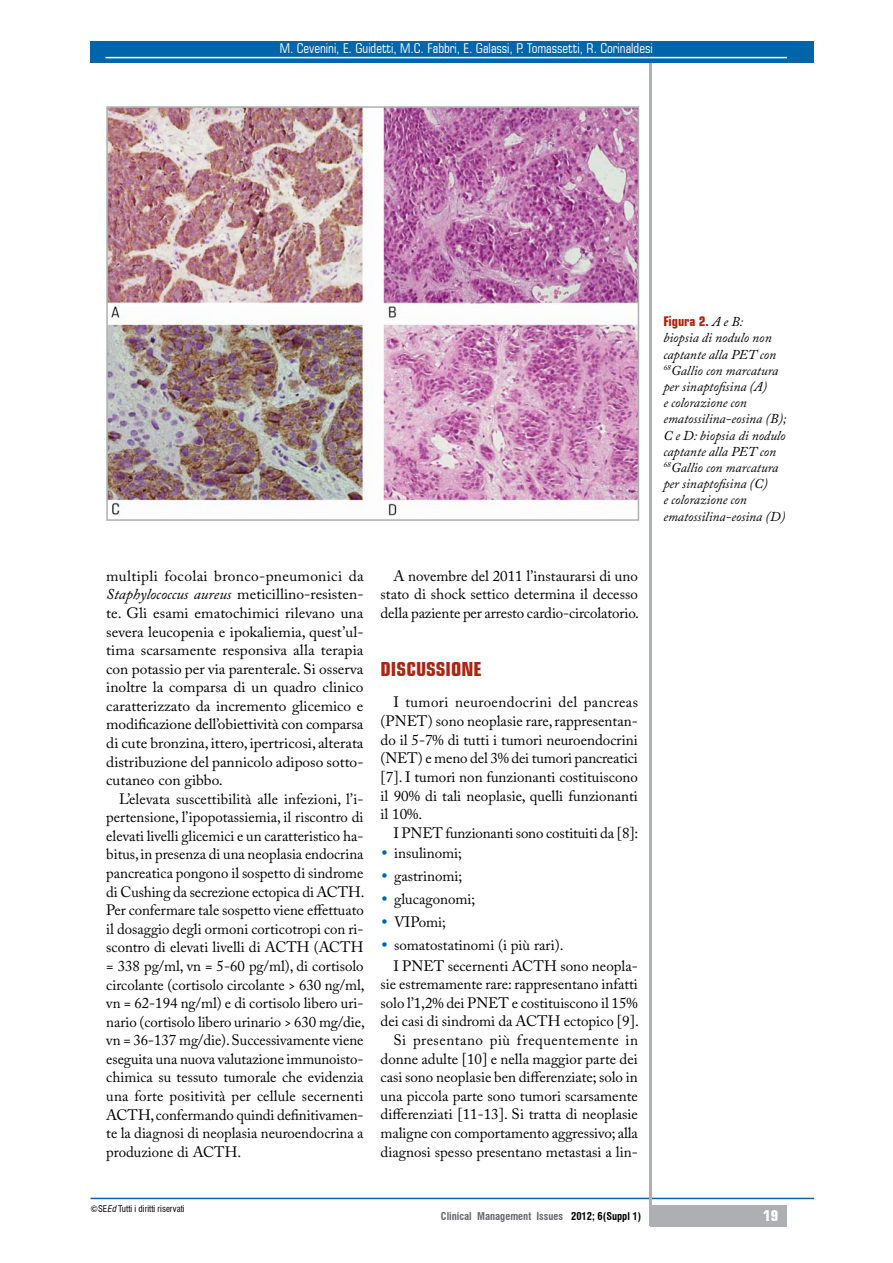
<style>
.page{position:relative;width:893px;height:1263px;background:#fff}
.page>*{position:absolute;margin:0;border:0;box-sizing:border-box;transform-origin:0 0}
.sottotitolo1{font:700 condensed 19.5px "Square 721 BT";color:#ac2412}
.testo{font:15px/18.6px "Adobe Caslon Pro";color:#000;text-align:justify}
.t1{font:700 condensed 15px "Square 721 BT";color:#fff}
.t2{font:italic 13.5px/16.2px "Adobe Caslon Pro";color:#000}
.t3{font:condensed 13.5px "Square 721 BT";color:#fff}
.t4{font:700 condensed 13.5px "Square 721 BT";color:#ac2412}
.t5{font:700 condensed 10.5px "Swiss 721 BT";color:#68676c}
.t6{font:condensed 9px "Swiss 721 BT";color:#000}
.s1{font-style:italic}
.s2{color:#000}
.s3{font-family:"Adobe Caslon Pro";font-weight:400;font-style:italic;font-stretch:normal;color:#000}
</style>
<div class="page">
<hr style="left:91px;top:1198px;width:723px;height:1px;background:#0065a9">
<hr style="left:649px;top:48px;width:3px;height:1178px;background:#aeafb2">
<div style="left:651px;top:1205px;width:136px;height:21px;background:#aeafb2"></div>
<div style="left:91px;top:41px;width:723px;height:22px;background:#0065a9"></div>
<hr style="left:105px;top:57px;width:682px;height:1px;background:#fff">
<img style="left:109px;top:109px;width:527px;height:407px">
<div style="left:106px;top:106px;width:533px;height:415px;border:2px solid #aeafb2"></div>
<p class="t3" style="left:280px;top:40px;width:374px">M. Cevenini, E. Guidetti, M.C. Fabbri, E. Galassi, P. Tomassetti, R. Corinaldesi</p>
<p class="testo" style="left:106px;top:566px;width:259px">multipli focolai bronco-pneumonici da <span class="s1">Staphylococcus aureus</span> meticillino-resisten&shy;te. Gli esami ematochimici rilevano una severa leucopenia e ipokaliemia, quest’ul&shy;tima scarsamente responsiva alla terapia con potassio per via parenterale. Si osserva inoltre la comparsa di un quadro clinico caratterizzato da incremento glicemico e modificazione dell’obiettività con comparsa di cute bronzina, ittero, ipertricosi, alterata distribuzione del pannicolo adiposo sotto&shy;cutaneo con gibbo.</p>
<p class="testo" style="left:106px;top:789px;width:260px;text-indent:13px">L’elevata suscettibilità alle infezioni, l’i&shy;pertensione, l’ipopotassiemia, il riscontro di elevati livelli glicemici e un caratteristico ha&shy;bitus, in presenza di una neoplasia endocrina pancreatica pongono il sospetto di sindrome di Cushing da secrezione ectopica di ACTH.<br>Per confermare tale sospetto viene effettuato il dosaggio degli ormoni corticotropi con ri&shy;scontro di elevati livelli di ACTH (ACTH = 338 pg/ml, vn = 5-60 pg/ml), di cortisolo circolante (cortisolo circolante &gt; 630 ng/ml, vn = 62-194 ng/ml) e di cortisolo libero uri&shy;nario (cortisolo libero urinario &gt; 630 mg/die, vn = 36-137 mg/die). Successivamente viene eseguita una nuova valutazione immunoisto&shy;chimica su tessuto tumorale che evidenzia una forte positività per cellule secernenti ACTH, confermando quindi definitivamen&shy;te la diagnosi di neoplasia neuroendocrina a produzione di ACTH.</p>
<p class="testo" style="left:381px;top:566px;width:260px;text-indent:13px">A novembre del 2011 l’instaurarsi di uno stato di shock settico determina il decesso della paziente per arresto cardio-circolatorio.</p>
<p class="sottotitolo1" style="left:381px;top:657px;width:102px">DISCUSSIONE</p>
<p class="testo" style="left:381px;top:693px;width:259px;text-indent:13px">I tumori neuroendocrini del pancreas (PNET) sono neoplasie rare, rappresentan&shy;do il 5-7% di tutti i tumori neuroendocrini (NET) e meno del 3% dei tumori pancreatici [7]. I tumori non funzionanti costituiscono il 90% di tali neoplasie, quelli funzionanti il 10%.</p>
<p class="testo" style="left:393px;top:823px;width:247px">I PNET funzionanti sono costituiti da [8]:</p>
<p class="testo" style="left:394px;top:844px;width:70px">insulinomi;</p>
<p class="testo" style="left:394px;top:867px;width:70px">gastrinomi;</p>
<p class="testo" style="left:394px;top:890px;width:83px">glucagonomi;</p>
<p class="testo" style="left:394px;top:912px;width:54px">VIPomi;</p>
<p class="testo" style="left:394px;top:935px;width:171px">somatostatinomi (i più rari).</p>
<p class="testo" style="left:381px;top:956px;width:260px;text-indent:13px">I PNET secernenti ACTH sono neopla&shy;sie estremamente rare: rappresentano infatti solo l’1,2% dei PNET e costituiscono il 15% dei casi di sindromi da ACTH ectopico [9].</p>
<p class="testo" style="left:381px;top:1030px;width:259px;text-indent:13px">Si presentano più frequentemente in donne adulte [10] e nella maggior parte dei casi sono neoplasie ben differenziate; solo in una piccola parte sono tumori scarsamente differenziati [11-13]. Si tratta di neoplasie maligne con comportamento aggressivo; alla diagnosi spesso presentano metastasi a lin-</p>
<p class="t6" style="left:91px;top:1203px;width:96px">©SE<span class="s1">Ed</span> Tutti i diritti riservati</p>
<p class="t5" style="left:441px;top:1209px;width:202px">Clinical Management Issues <span class="s2">2012; 6(Suppl 1)</span></p>
<p class="t4" style="left:663px;top:313px;width:81px">Figura 2. <span class="s3">A e B:</span></p>
<p class="t2" style="left:663px;top:330px;width:125px">biopsia di nodulo non captante alla PET con<br><sup>68</sup>Gallio con marcatura per sinaptofisina (A)<br>e colorazione con ematossilina-eosina (B);<br>C e D: biopsia di nodulo captante alla PET con<br><sup>68</sup>Gallio con marcatura per sinaptofisina (C)<br>e colorazione con ematossilina-eosina (D)</p>
<p class="t1" style="left:763px;top:1207px;width:17px">19</p>
</div>
